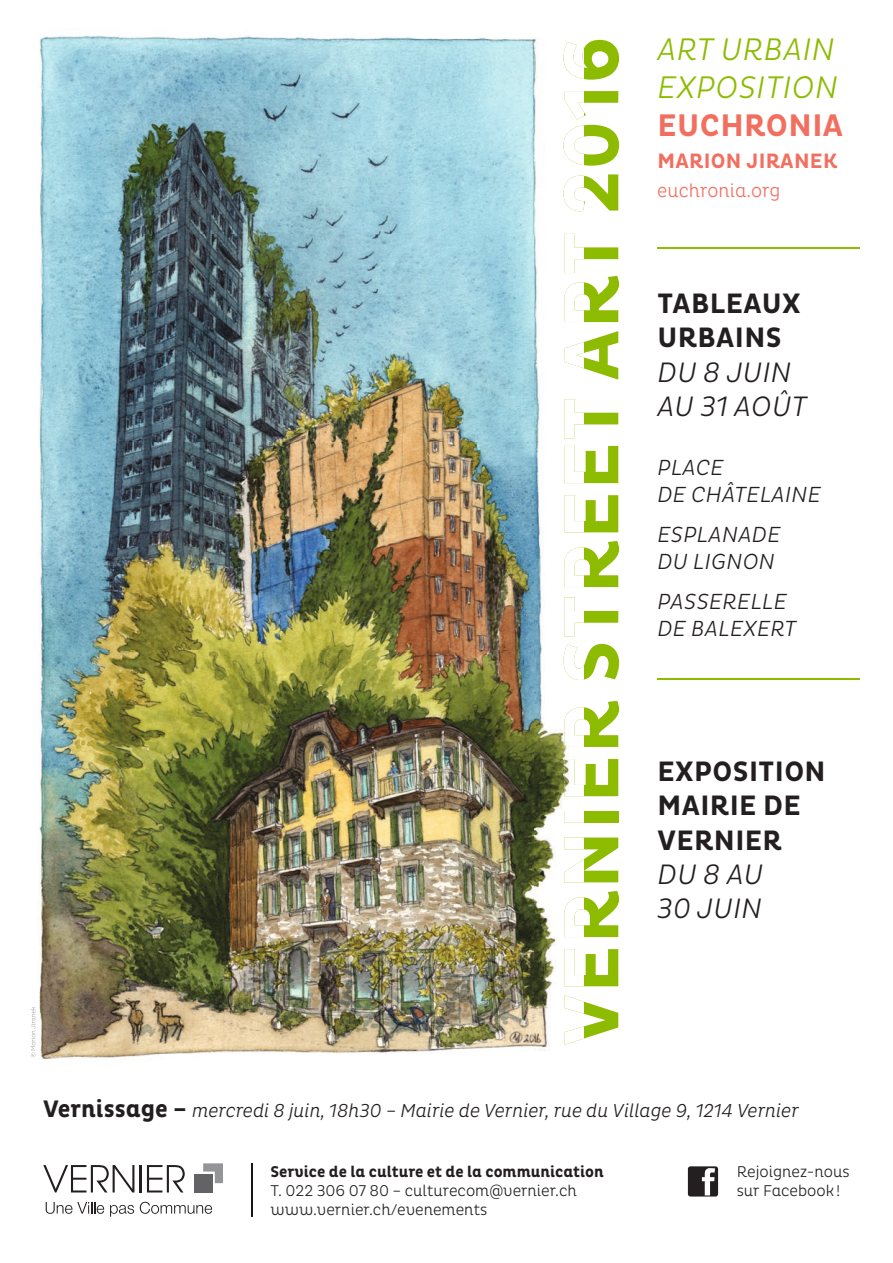
<style>
.page{position:relative;width:893px;height:1263px;background:#fff}
.page>*{position:absolute;margin:0;border:0;box-sizing:border-box;transform-origin:0 0}
.t1{font:700 79.5px "Pluto Cond";letter-spacing:.015em;color:#8dbb00}
.t2{font:italic 300 31.8px/38.1px "Pluto Cond";letter-spacing:.015em;color:#8dbb00}
.t3{font:700 31.8px "Pluto Cond";letter-spacing:.015em;color:#f26f5f}
.t4{font:700 28.65px/34.3px "Pluto Cond";letter-spacing:.015em;color:#231f20}
.t5{font:italic 300 28.65px/34.3px "Pluto Cond";letter-spacing:.015em;color:#231f20}
.t6{font:italic 300 22.2px/26.7px "Pluto Cond";letter-spacing:.015em;color:#231f20}
.t7{font:700 21.15px "Pluto Cond";letter-spacing:.015em;color:#f26f5f}
.t8{font:italic 300 19.05px "Pluto Cond";color:#231f20}
.t9{font:300 19.05px "Pluto Cond";color:#f26f5f}
.t10{font:300 15.9px/19px "Pluto Cond";color:#231f20}
.t11{font:700 15.9px "Pluto Cond";color:#231f20}
.s1{font-weight:700;font-style:normal;font-size:24.3px}
</style>
<div class="page">
<img style="left:30px;top:35px;width:830px;height:1182px">
<h1 class="t1" style="left:546px;top:1046px;width:1011px;rotate:-90deg">VERNIER STREET ART 2016</h1>
<h2 class="t2" style="left:657px;top:30px;width:182px">ART URBAIN<br>EXPOSITION</h2>
<h2 class="t3" style="left:657px;top:107px;width:187px">EUCHRONIA</h2>
<h3 class="t7" style="left:657px;top:149px;width:182px">MARION JIRANEK</h3>
<p class="t9" style="left:657px;top:180px;width:125px">euchronia.org</p>
<h3 class="t4" style="left:657px;top:287px;width:145px">TABLEAUX<br>URBAINS</h3>
<h3 class="t5" style="left:657px;top:355px;width:151px">DU 8 JUIN<br>AU 31 AOÛT</h3>
<h3 class="t6" style="left:657px;top:454px;width:165px">PLACE<br>DE CHÂTELAINE</h3>
<h3 class="t6" style="left:657px;top:521px;width:125px">ESPLANADE<br>DU LIGNON</h3>
<h3 class="t6" style="left:657px;top:588px;width:140px">PASSERELLE<br>DE BALEXERT</h3>
<h3 class="t4" style="left:657px;top:755px;width:170px">EXPOSITION<br>MAIRIE DE<br>VERNIER</h3>
<h3 class="t5" style="left:657px;top:857px;width:107px">DU 8 AU<br>30 JUIN</h3>
<p class="t8" style="left:43px;top:1100px;width:757px"><span class="s1">Vernissage –</span> mercredi 8 juin, 18h30 – Mairie de Vernier, rue du Village 9, 1214 Vernier</p>
<p class="t11" style="left:271px;top:1162px;width:335px">Service de la culture et de la communication</p>
<p class="t10" style="left:271px;top:1181px;width:308px">T. 022 306 07 80 – culturecom@vernier.ch www.vernier.ch/evenements</p>
<p class="t10" style="left:737px;top:1162px;width:114px">Rejoignez-nous sur Facebook !</p>
</div>
